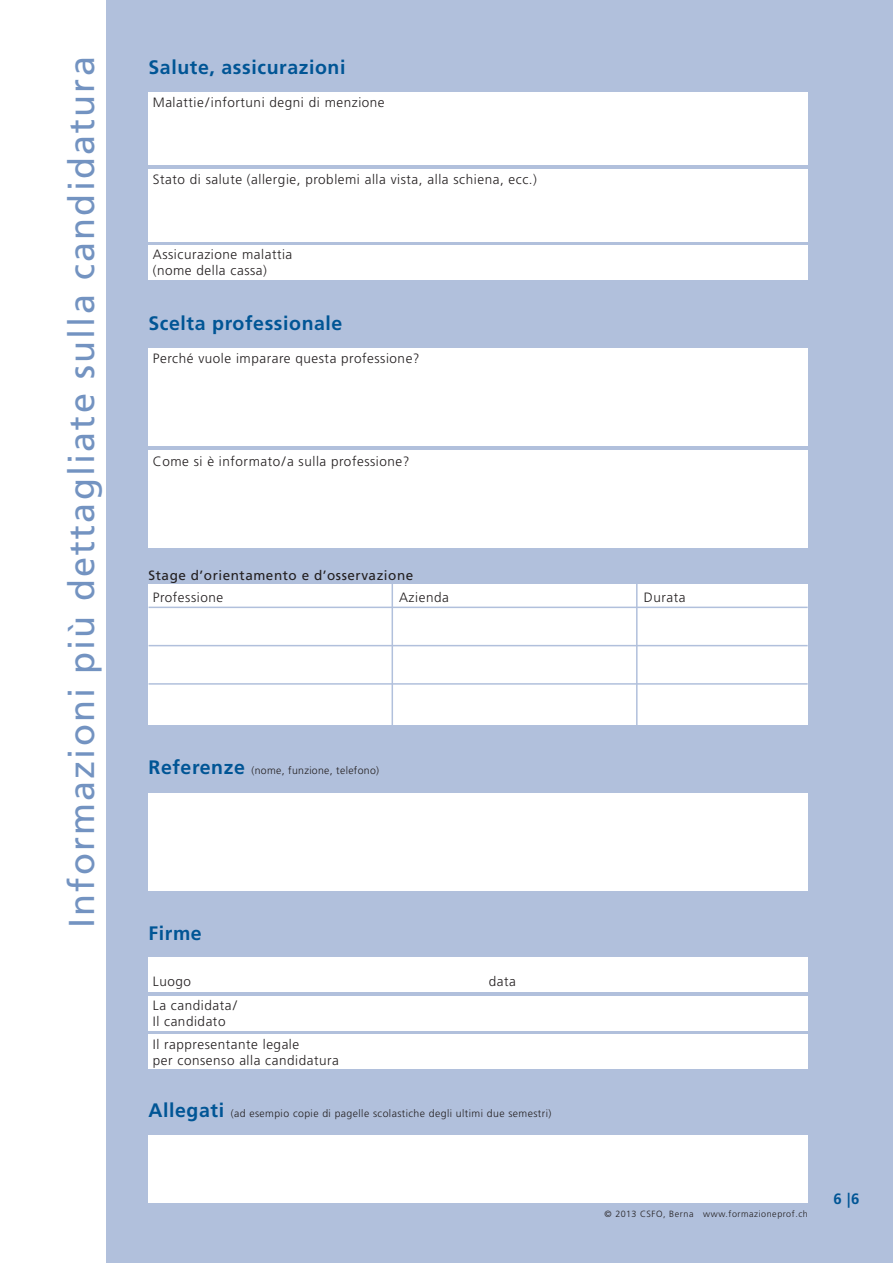
<style>
.page{position:relative;width:893px;height:1263px;background:#fff}
.page>*{position:absolute;margin:0;border:0;box-sizing:border-box;transform-origin:0 0}
.t1{font:36px "Frutiger LT";letter-spacing:.06em;color:#7393c1}
.t2{font:700 19.5px "Frutiger LT";letter-spacing:.03em;color:#005595}
.t3{font:700 15px "Frutiger LT";color:#005595}
.t4{font:300 13.5px/15.9px "Frutiger LT";letter-spacing:.04em;color:#231f20}
.t5{font:13.5px "Frutiger LT";letter-spacing:.04em;color:#231f20}
.t6{font:300 10.5px "Frutiger LT";letter-spacing:.04em;color:#231f20}
.t7{font:300 9px "Frutiger LT";letter-spacing:.06em;color:#231f20}
.s1{font-weight:700;font-size:19.5px;color:#005595}
</style>
<div class="page">
<div style="left:106px;top:0;width:787px;height:1263px;background:#b1c0dc"></div>
<div style="left:149px;top:93px;width:659px;height:72px;background:#fff"></div>
<div style="left:149px;top:169px;width:659px;height:72px;background:#fff"></div>
<div style="left:149px;top:246px;width:659px;height:34px;background:#fff"></div>
<div style="left:149px;top:348px;width:659px;height:98px;background:#fff"></div>
<div style="left:149px;top:450px;width:659px;height:98px;background:#fff"></div>
<div style="left:149px;top:585px;width:659px;height:140px;background:#fff"></div>
<hr style="left:149px;top:607px;width:659px;height:1px;background:#b1c0dc">
<hr style="left:149px;top:645px;width:659px;height:1px;background:#b1c0dc">
<hr style="left:149px;top:683px;width:659px;height:2px;background:#b1c0dc">
<div style="left:149px;top:793px;width:659px;height:97px;background:#fff"></div>
<div style="left:148px;top:958px;width:660px;height:34px;background:#fff"></div>
<div style="left:148px;top:996px;width:660px;height:34px;background:#fff"></div>
<div style="left:148px;top:1034px;width:660px;height:34px;background:#fff"></div>
<div style="left:149px;top:1135px;width:659px;height:68px;background:#fff"></div>
<hr style="left:636px;top:584px;width:2px;height:142px;background:#b1c0dc">
<hr style="left:392px;top:584px;width:1px;height:142px;background:#b1c0dc">
<h1 class="t1" style="left:61px;top:928px;width:873px;rotate:-90deg">Informazioni più dettagliate sulla candidatura</h1>
<h2 class="t2" style="left:149px;top:56px;width:198px">Salute, assicurazioni</h2>
<p class="t4" style="left:153px;top:95px;width:233px">Malattie/infortuni degni di menzione</p>
<p class="t4" style="left:153px;top:171px;width:386px">Stato di salute (allergie, problemi alla vista, alla schiena, ecc.)</p>
<p class="t4" style="left:153px;top:246px;width:141px">Assicurazione malattia (nome della cassa)</p>
<h2 class="t2" style="left:149px;top:312px;width:195px">Scelta professionale</h2>
<p class="t4" style="left:153px;top:351px;width:268px">Perché vuole imparare questa professione?</p>
<p class="t4" style="left:153px;top:453px;width:258px">Come si è informato/a sulla professione?</p>
<p class="t5" style="left:149px;top:567px;width:266px">Stage d’orientamento e d’osservazione</p>
<p class="t4" style="left:153px;top:589px;width:72px">Professione</p>
<p class="t4" style="left:399px;top:589px;width:51px">Azienda</p>
<p class="t4" style="left:644px;top:589px;width:43px">Durata</p>
<p class="t6" style="left:149px;top:765px;width:232px"><span class="s1">Referenze</span> (nome, funzione, telefono)</p>
<h2 class="t2" style="left:149px;top:921px;width:55px">Firme</h2>
<p class="t4" style="left:153px;top:974px;width:40px">Luogo</p>
<p class="t4" style="left:489px;top:974px;width:29px">data</p>
<p class="t4" style="left:153px;top:997px;width:86px">La candidata/<br>Il candidato</p>
<p class="t4" style="left:153px;top:1036px;width:188px">Il rappresentante legale<br>per consenso alla candidatura</p>
<p class="t6" style="left:149px;top:1107px;width:404px"><span class="s1">Allegati</span> (ad esempio copie di pagelle scolastiche degli ultimi due semestri)</p>
<p class="t7" style="left:605px;top:1208px;width:205px">© 2013 CSFO, Berna www.formazioneprof.ch</p>
<p class="t3" style="left:833px;top:1190px;width:27px">6 |6</p>
</div>
